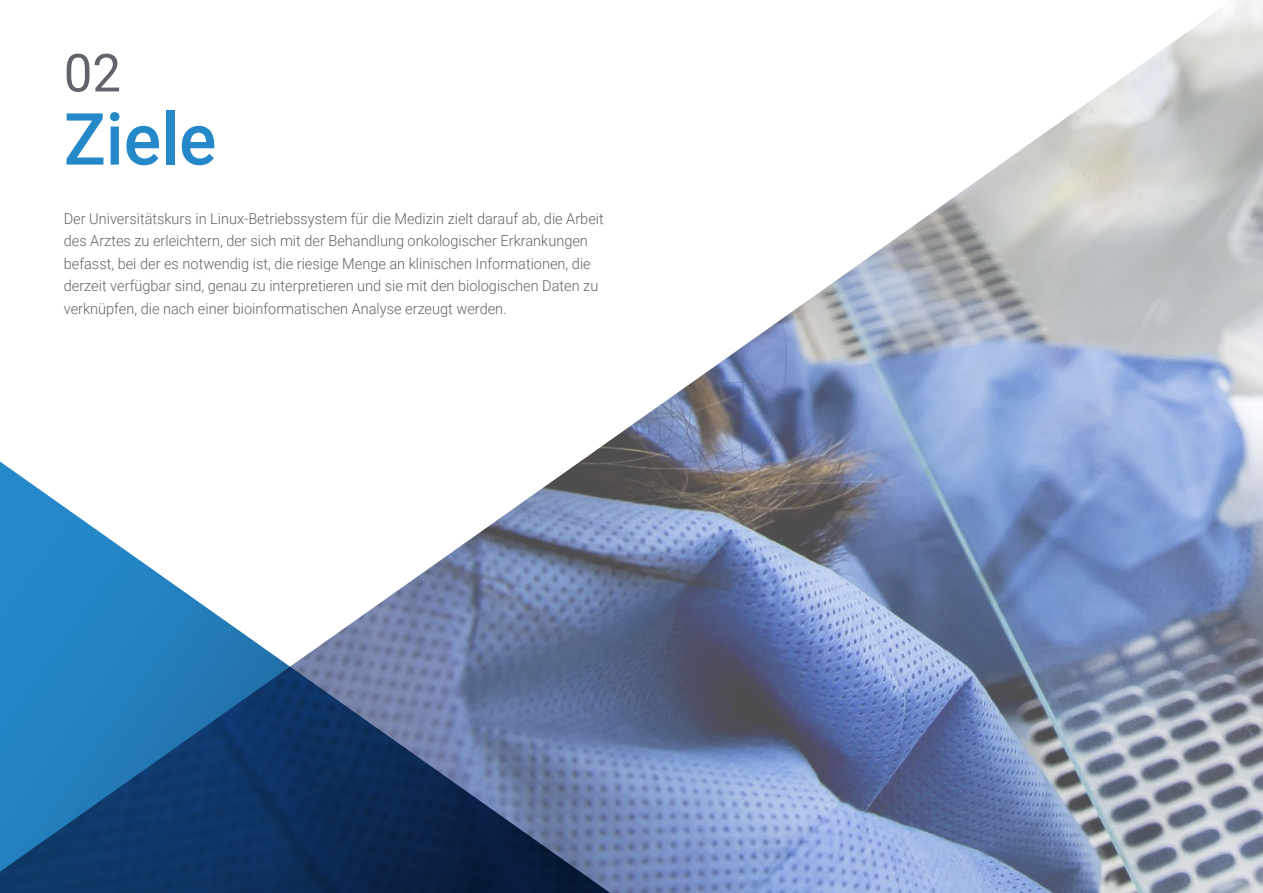
<style>
.page{position:relative;width:1263px;height:893px;background:#fff}
.page>*{position:absolute;margin:0;border:0;box-sizing:border-box;transform-origin:0 0}
.t1{font:500 72px "Roboto";color:#2488c9}
.t2{font:52.5px "Roboto";color:#61646a}
.t3{font:300 15px/22.5px "Roboto";color:#61646a}
</style>
<div class="page">
<img style="left:602px;top:0;width:661px;height:893px">
<svg style="left:0;top:446px;width:640px;height:447px"></svg>
<h2 class="t2" style="left:64px;top:36px;width:59px">02</h2>
<h1 class="t1" style="left:64px;top:89px;width:154px">Ziele</h1>
<p class="t3" style="left:64px;top:207px;width:541px">Der Universitätskurs in Linux-Betriebssystem für die Medizin zielt darauf ab, die Arbeit des Arztes zu erleichtern, der sich mit der Behandlung onkologischer Erkrankungen befasst, bei der es notwendig ist, die riesige Menge an klinischen Informationen, die derzeit verfügbar sind, genau zu interpretieren und sie mit den biologischen Daten zu verknüpfen, die nach einer bioinformatischen Analyse erzeugt werden.</p>
</div>
